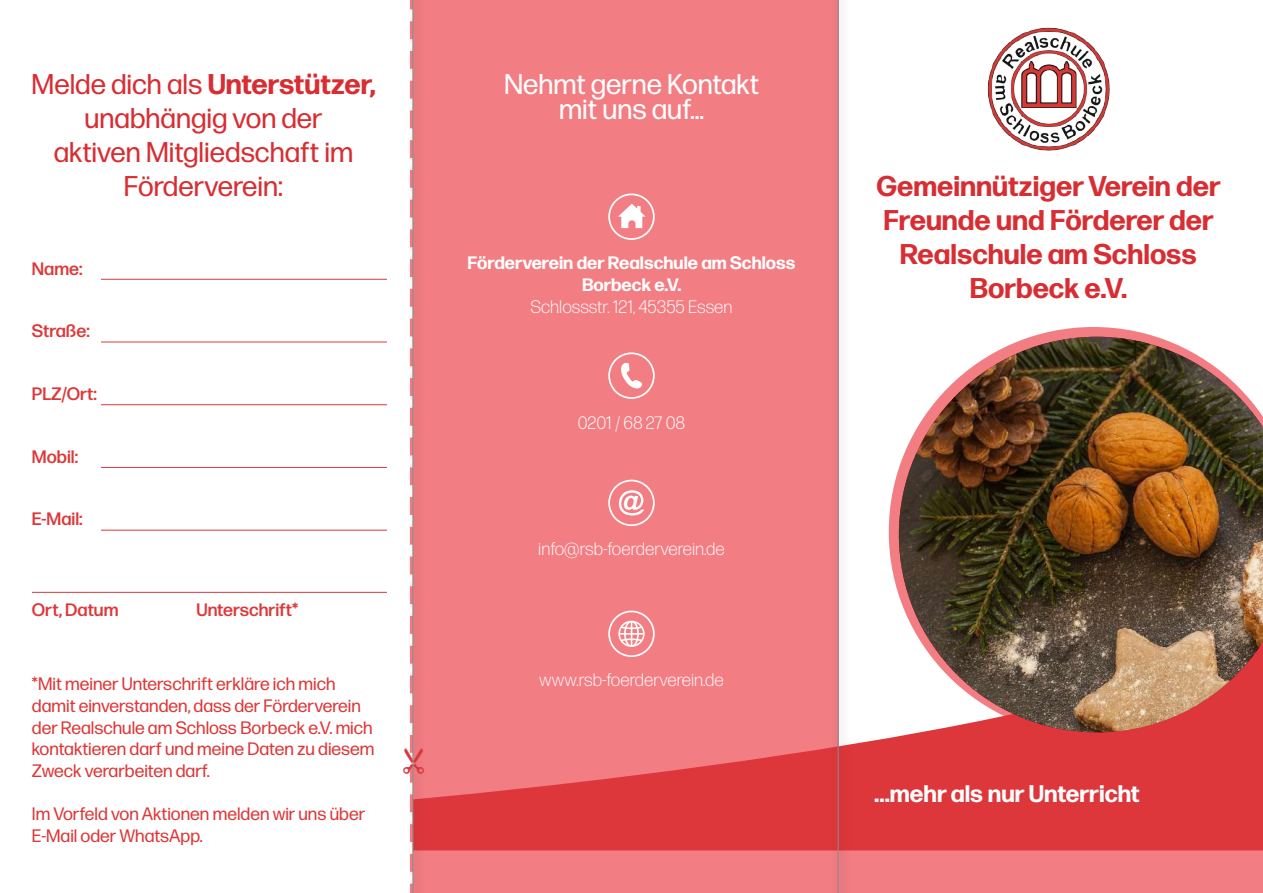
<style>
.page{position:relative;width:1263px;height:893px;background:#fff}
.page>*{position:absolute;margin:0;border:0;box-sizing:border-box;transform-origin:0 0}
.t1{font:28.5px/34.2px "Forma DJR Text";color:#d82d32;text-align:center}
.t2{font:700 28.5px/34.2px "Forma DJR Text";color:#d82d32;text-align:center}
.t3{font:28.5px/25.2px "Forma DJR Text";color:#fff;text-align:center}
.t4{font:700 24px "Forma DJR Text";color:#fff}
.t5{font:18px/21.6px "Forma DJR Text";color:#dd3839}
.t6{font:300 18px "Forma DJR Text";color:#fff}
.t7{font:500 18px "Forma DJR Text";color:#dd3839}
.t8{font:700 18px/22.2px "Forma DJR Text";color:#fff;text-align:center}
.s1{font-weight:700}
</style>
<div class="page">
<svg style="left:889px;top:327px;width:268px;height:269px"></svg>
<div style="left:413px;top:0;width:425px;height:893px;background:#f27d83"></div>
<div style="left:413px;top:850px;width:850px;height:43px;background:#f27d83"></div>
<svg style="left:425px;top:732px;width:838px;height:118px;fill:#de373b"></svg>
<img style="left:899px;top:337px;width:364px;height:395px">
<div style="left:832px;top:0;width:19px;height:893px;background:#231f20;opacity:.55"></div>
<hr style="left:838px;top:0;width:1px;height:893px;background:#8a8c8f">
<svg style="left:608px;top:611px;width:47px;height:46px"></svg>
<svg style="left:608px;top:193px;width:47px;height:47px"></svg>
<svg style="left:608px;top:352px;width:47px;height:47px"></svg>
<svg style="left:608px;top:480px;width:47px;height:46px"></svg>
<hr style="left:101px;top:279px;width:286px;height:1px;background:#dd3839">
<hr style="left:101px;top:342px;width:286px;height:1px;background:#dd3839">
<hr style="left:101px;top:404px;width:286px;height:1px;background:#dd3839">
<hr style="left:101px;top:467px;width:286px;height:1px;background:#dd3839">
<hr style="left:101px;top:530px;width:286px;height:1px;background:#dd3839">
<hr style="left:32px;top:592px;width:355px;height:1px;background:#dd3839">
<img style="left:987px;top:27px;width:123px;height:124px">
<svg style="left:409px;top:0;width:15px;height:893px"></svg>
<h1 class="t1" style="left:32px;top:66px;width:346px">Melde dich als <span class="s1">Unterstützer, </span>unabhängig von der<br>aktiven Mitgliedschaft im<br>Förderverein:</h1>
<p class="t7" style="left:32px;top:257px;width:52px">Name:</p>
<p class="t7" style="left:32px;top:320px;width:59px">Straße:</p>
<p class="t7" style="left:32px;top:382px;width:66px">PLZ/Ort:</p>
<p class="t7" style="left:32px;top:445px;width:48px">Mobil:</p>
<p class="t7" style="left:32px;top:508px;width:52px">E-Mail:</p>
<p class="t7" style="left:32px;top:598px;width:88px">Ort, Datum</p>
<p class="t7" style="left:196px;top:598px;width:103px">Unterschrift*</p>
<p class="t5" style="left:32px;top:673px;width:344px">*Mit meiner Unterschrift erkläre ich mich damit einverstanden, dass der Förderverein der Realschule am Schloss Borbeck e.V. mich kontaktieren darf und meine Daten zu diesem Zweck verarbeiten darf.</p>
<p class="t5" style="left:32px;top:802px;width:335px">Im Vorfeld von Aktionen melden wir uns über<br>E-Mail oder WhatsApp.</p>
<h1 class="t3" style="left:504px;top:70px;width:256px">Nehmt gerne Kontakt mit uns auf...</h1>
<p class="t8" style="left:468px;top:251px;width:329px">Förderverein der Realschule am Schloss<br>Borbeck e.V.</p>
<p class="t6" style="left:530px;top:296px;width:204px">Schlossstr. 121, 45355 Essen</p>
<p class="t6" style="left:578px;top:412px;width:109px">0201 / 68 27 08</p>
<p class="t6" style="left:538px;top:538px;width:188px">info@rsb-foerderverein.de</p>
<p class="t6" style="left:539px;top:669px;width:186px">www.rsb-foerderverein.de</p>
<h1 class="t2" style="left:876px;top:168px;width:346px">Gemeinnütziger Verein der<br>Freunde und Förderer der<br>Realschule am Schloss<br>Borbeck e.V.</h1>
<h2 class="t4" style="left:874px;top:778px;width:267px">...mehr als nur Unterricht</h2>
</div>
